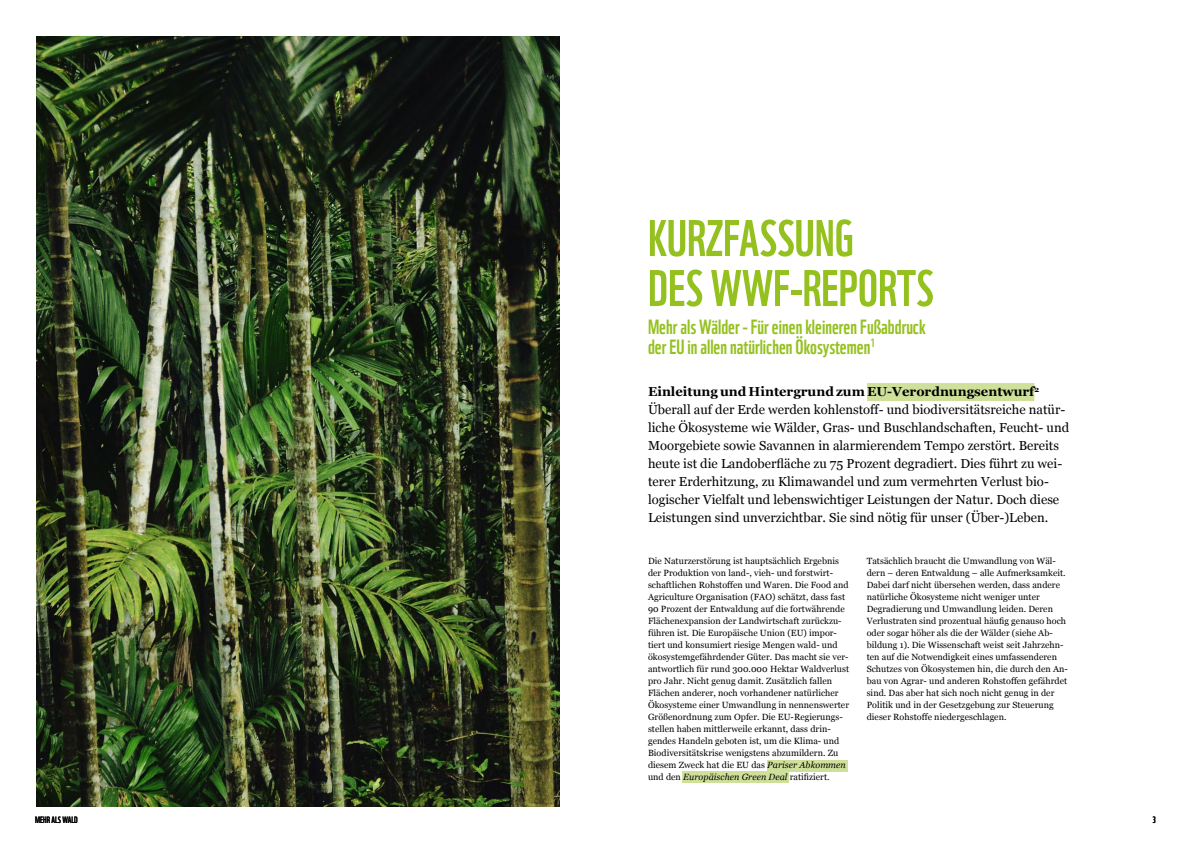
<style>
.page{position:relative;width:1191px;height:842px;background:#fff}
.page>*{position:absolute;margin:0;border:0;box-sizing:border-box;transform-origin:0 0}
.t1{font:50px/50px "WWF";color:#95c11f}
.t2{font:20px/20px "WWF";color:#95c11f}
.t3{font:13px/18px "Georgia";color:#000}
.t4{font:700 13px "Georgia";color:#000}
.t5{font:9px/12px "Georgia";letter-spacing:.005em;color:#000}
.t6{font:9px "WWF";color:#000}
.s1{font-style:italic}
</style>
<div class="page">
<img style="left:36px;top:36px;width:523px;height:771px">
<div style="left:867px;top:383px;width:167px;height:18px;background:#cfe09b"></div>
<div style="left:767px;top:760px;width:80px;height:11px;background:#cfe09b"></div>
<div style="left:682px;top:771px;width:107px;height:12px;background:#cfe09b"></div>
<p class="t6" style="left:35px;top:813px;width:44px">MEHR ALS WALD</p>
<h1 class="t1" style="left:648px;top:208px;width:287px">KURZFASSUNG<br>DES WWF-REPORTS</h1>
<h2 class="t2" style="left:648px;top:315px;width:279px">Mehr als Wälder - Für einen kleineren Fußabdruck der EU in allen natürlichen Ökosystemen<sup>1</sup></h2>
<h3 class="t4" style="left:648px;top:382px;width:392px">Einleitung und Hintergrund zum EU-Verordnungsentwurf<sup>2</sup></h3>
<p class="t3" style="left:648px;top:400px;width:422px">Überall auf der Erde werden kohlenstoff- und biodiversitätsreiche natür&shy;liche Ökosysteme wie Wälder, Gras- und Buschlandschaften, Feucht- und Moorgebiete sowie Savannen in alarmierendem Tempo zerstört. Bereits heute ist die Landoberfläche zu 75 Prozent degradiert. Dies führt zu wei&shy;terer Erderhitzung, zu Klimawandel und zum vermehrten Verlust bio&shy;logischer Vielfalt und lebenswichtiger Leistungen der Natur. Doch diese Leistungen sind unverzichtbar. Sie sind nötig für unser (Über-)Leben.</p>
<p class="t5" style="left:648px;top:555px;width:203px">Die Naturzerstörung ist hauptsächlich Ergebnis der Produktion von land-, vieh- und forstwirt&shy;schaftlichen Rohstoffen und Waren. Die Food and Agriculture Organisation (FAO) schätzt, dass fast 90 Prozent der Entwaldung auf die fortwährende Flächenexpansion der Landwirtschaft zurückzu&shy;führen ist. Die Europäische Union (EU) impor&shy;tiert und konsumiert riesige Mengen wald- und ökosystemgefährdender Güter. Das macht sie ver&shy;antwortlich für rund 300.000 Hektar Waldverlust pro Jahr. Nicht genug damit. Zusätzlich fallen Flächen anderer, noch vorhandener natürlicher Ökosysteme einer Umwandlung in nennenswerter Größenordnung zum Opfer. Die EU-Regierungs&shy;stellen haben mittlerweile erkannt, dass drin&shy;gendes Handeln geboten ist, um die Klima- und Biodiversitätskrise wenigstens abzumildern. Zu diesem Zweck hat die EU das <span class="s1">Pariser Abkommen </span>und den <span class="s1">Europäischen Green Deal</span> ratifiziert.</p>
<p class="t5" style="left:866px;top:554px;width:203px">Tatsächlich braucht die Umwandlung von Wäl&shy;dern – deren Entwaldung – alle Aufmerksamkeit.<br>Dabei darf nicht übersehen werden, dass andere natürliche Ökosysteme nicht weniger unter Degradierung und Umwandlung leiden. Deren Verlustraten sind prozentual häufig genauso hoch oder sogar höher als die der Wälder (siehe Ab&shy;bildung 1). Die Wissenschaft weist seit Jahrzehn&shy;ten auf die Notwendigkeit eines umfassenderen Schutzes von Ökosystemen hin, die durch den An&shy;bau von Agrar- und anderen Rohstoffen gefährdet sind. Das aber hat sich noch nicht genug in der Politik und in der Gesetzgebung zur Steuerung dieser Rohstoffe niedergeschlagen.</p>
<p class="t6" style="left:1152px;top:813px;width:5px">3</p>
</div>
